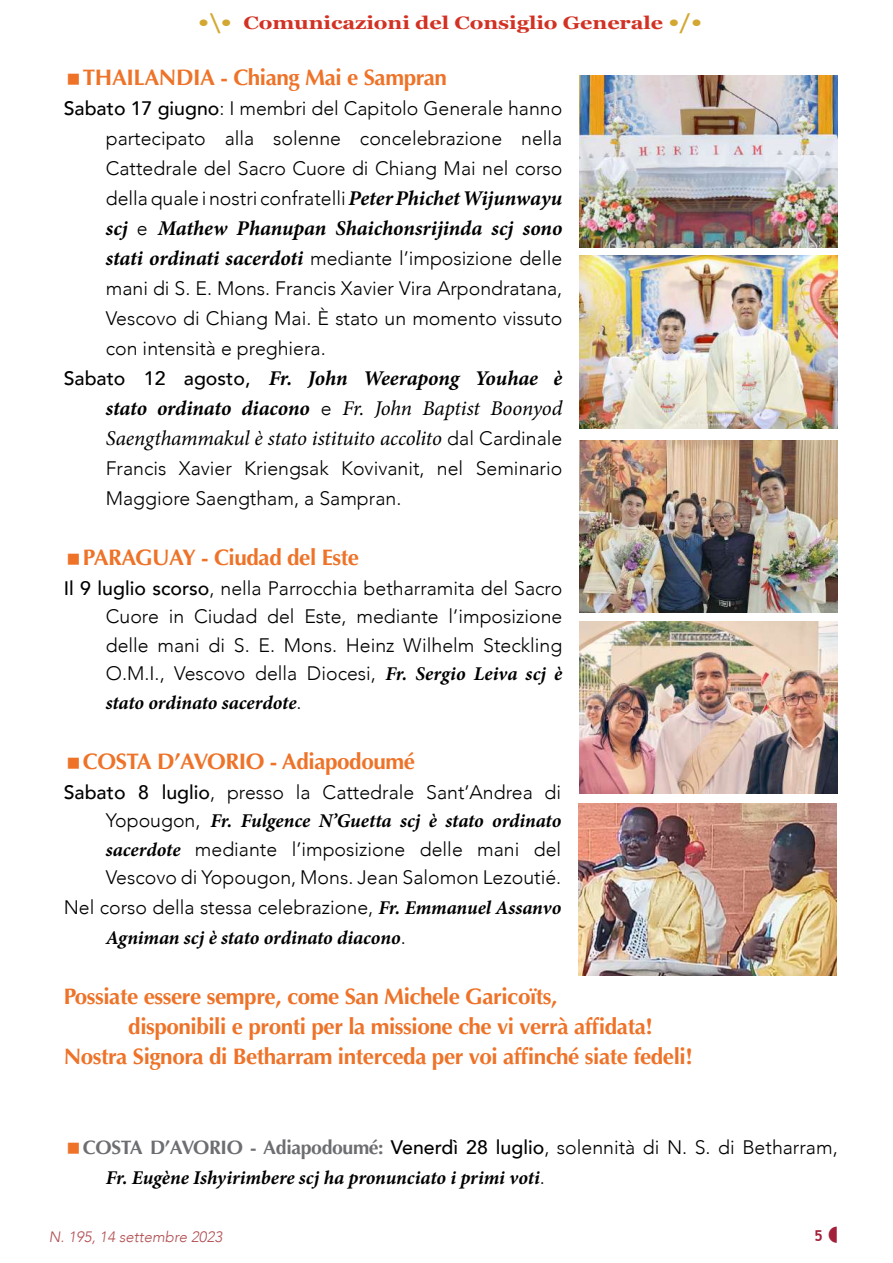
<style>
.page{position:relative;width:893px;height:1263px;background:#fff}
.page>*{position:absolute;margin:0;border:0;box-sizing:border-box;transform-origin:0 0}
.t1{font:700 22.5px "Optima";letter-spacing:-.02em;color:#ee7329}
.t2{font:italic 21px/30px "Minion Pro";letter-spacing:-.01em;color:#000;text-align:justify}
.t3{font:italic 700 21px "Minion Pro";letter-spacing:-.005em;color:#000}
.t4{font:300 19.5px/30px "Avenir";color:#000;text-align:justify}
.t5{font:italic 700 19.5px "Minion Pro";letter-spacing:-.005em;color:#000}
.t6{font:700 18px "Georgia";letter-spacing:-.005em;color:#d23123;scale:1.2 1}
.t7{font:italic 300 15px "Avenir";color:#b14e52}
.t8{font:700 15px "Trebuchet MS";color:#a2203a}
.s1{font-size:21px;color:#d3a832}
.s2{font-weight:500}
.s3{font-family:"Minion Pro";font-weight:700;font-style:italic;font-size:21px}
.s4{font-family:"Avenir";font-weight:300;font-style:normal;font-size:19.5px}
.s5{font-family:"Avenir";font-weight:500;font-style:normal;font-size:19.5px}
.s6{font-weight:700}
.s7{font-family:"Minion Pro";font-weight:700;font-style:italic}
.s8{font-family:"Avenir";font-weight:300;font-style:normal}
.s9{font-family:"Optima";font-weight:700;color:#6d6e71}
</style>
<div class="page">
<img style="left:579px;top:75px;width:259px;height:173px">
<img style="left:579px;top:256px;width:259px;height:172px">
<img style="left:579px;top:441px;width:259px;height:172px">
<img style="left:579px;top:621px;width:259px;height:173px">
<img style="left:578px;top:804px;width:259px;height:172px">
<p class="t6" style="left:198px;top:9px;width:421px"><span class="s1">•\•</span> Comunicazioni del Consiglio Generale <span class="s1">•/•</span></p>
<p class="t1" style="left:83px;top:64px;width:366px">THAILANDIA - Chiang Mai e Sampran</p>
<p class="t4" style="left:106px;top:93px;width:458px;text-indent:-42px"><span class="s2">Sabato 17 giugno</span>: I membri del Capitolo Generale hanno partecipato alla solenne concelebrazione nella Cattedrale del Sacro Cuore di Chiang Mai nel corso della quale i nostri confratelli <span class="s3">Peter Phichet Wijunwayu</span></p>
<p class="t3" style="left:106px;top:213px;width:458px">scj <span class="s4">e</span> Mathew Phanupan Shaichonsrijinda scj sono</p>
<p class="t4" style="left:106px;top:243px;width:458px"><span class="s3">stati ordinati sacerdoti</span> mediante l’imposizione delle mani di S. E. Mons. Francis Xavier Vira Arpondratana, Vescovo di Chiang Mai. È stato un momento vissuto con intensità e preghiera.</p>
<p class="t2" style="left:106px;top:363px;width:458px;text-indent:-42px"><span class="s5">Sabato 12 agosto,</span> <span class="s6">Fr. John Weerapong Youhae è stato ordinato diacono</span> <span class="s4">e</span> Fr. John Baptist Boonyod Saengthammakul è stato istituito accolito <span class="s4">dal Cardinale</span></p>
<p class="t4" style="left:106px;top:453px;width:458px">Francis Xavier Kriengsak Kovivanit, nel Seminario<br>Maggiore Saengtham, a Sampran.</p>
<p class="t1" style="left:83px;top:544px;width:278px">PARAGUAY - Ciudad del Este</p>
<p class="t4" style="left:106px;top:574px;width:458px;line-height:28.5px;text-indent:-42px"><span class="s2">Il 9 luglio scorso</span>, nella Parrocchia betharramita del Sacro Cuore in Ciudad del Este, mediante l’imposizione delle mani di S. E. Mons. Heinz Wilhelm Steckling O.M.I., Vescovo della Diocesi, <span class="s7">Fr. Sergio Leiva scj è</span></p>
<p class="t5" style="left:106px;top:688px;width:197px">stato ordinato sacerdote<span class="s8">.</span></p>
<p class="t1" style="left:83px;top:748px;width:334px">COSTA D’AVORIO - Adiapodoumé</p>
<p class="t4" style="left:64px;top:777px;width:499px"><span class="s2">Sabato 8 luglio</span>, presso la Cattedrale Sant’Andrea di</p>
<p class="t5" style="left:106px;top:807px;width:457px"><span class="s8">Yopougon,</span> Fr. Fulgence N’Guetta scj è stato ordinato</p>
<p class="t4" style="left:64px;top:834px;width:499px;line-height:29.2px;text-align:right"><span class="s7">sacerdote</span> mediante l’imposizione delle mani del<br>Vescovo di Yopougon, Mons. Jean Salomon Lezoutié.<br>Nel corso della stessa celebrazione, <span class="s7">Fr. Emmanuel Assanvo</span></p>
<p class="t5" style="left:106px;top:924px;width:301px">Agniman scj è stato ordinato diacono<span class="s8">.</span></p>
<p class="t1" style="left:64px;top:983px;width:495px">Possiate essere sempre, come San Michele Garicoïts,</p>
<p class="t1" style="left:128px;top:1013px;width:526px">disponibili e pronti per la missione che vi verrà affidata!</p>
<p class="t1" style="left:64px;top:1043px;width:631px">Nostra Signora di Betharram interceda per voi affinché siate fedeli!</p>
<p class="t4" style="left:83px;top:1132px;width:756px"><span class="s9">COSTA D’AVORIO - Adiapodoumé:</span> <span class="s2">Venerdì 28 luglio</span>, solennità di N. S. di Betharram,</p>
<p class="t5" style="left:106px;top:1164px;width:441px">Fr. Eugène Ishyirimbere scj ha pronunciato i primi voti<span class="s8">.</span></p>
<p class="t7" style="left:49px;top:1228px;width:175px">N. 195, 14 settembre 2023</p>
<p class="t8" style="left:814px;top:1226px;width:10px">5</p>
</div>
